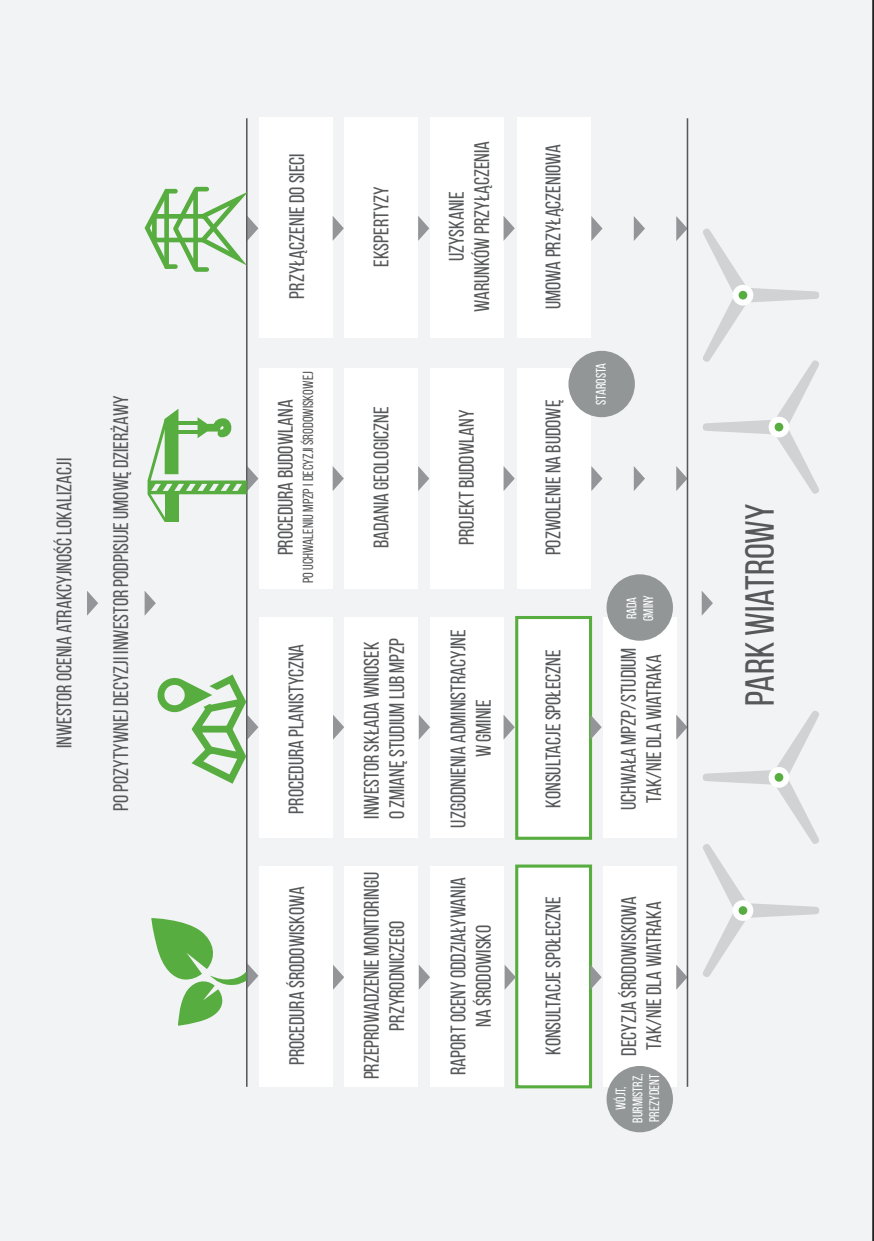
<style>
.page{position:relative;width:874px;height:1241px;background:#fff}
.page>*{position:absolute;margin:0;border:0;box-sizing:border-box;transform-origin:0 0}
.t1{font:40.6px "Bebas Neue";color:#57585a}
.t2{font:21px/25.4px "Bebas Neue";color:#57585a;text-align:center}
.t3{font:14.53px "Bebas Neue";color:#57585a}
.t4{font:13.83px/16.6px "Bebas Neue";color:#fff}
</style>
<div class="page">
<svg style="left:873px;top:69px;width:1px;height:28px"></svg>
<div style="left:0;top:0;width:873px;height:1240px;background:#f2f3f4"></div>
<svg style="left:144px;top:590px;width:12px;height:25px"></svg>
<svg style="left:701px;top:590px;width:11px;height:25px"></svg>
<div style="left:259px;top:865px;width:73px;height:221px;background:#fff"></div>
<div style="left:343px;top:865px;width:74px;height:221px;background:#fff"></div>
<div style="left:430px;top:865px;width:74px;height:221px;background:#fff"></div>
<div style="left:516px;top:865px;width:74px;height:221px;background:#fff"></div>
<div style="left:515px;top:864px;width:76px;height:224px;border:3px solid #58ad40"></div>
<div style="left:603px;top:865px;width:73px;height:221px;background:#fff"></div>
<div style="left:259px;top:617px;width:73px;height:221px;background:#fff"></div>
<div style="left:343px;top:617px;width:74px;height:221px;background:#fff"></div>
<div style="left:430px;top:617px;width:74px;height:221px;background:#fff"></div>
<div style="left:516px;top:617px;width:74px;height:221px;background:#fff"></div>
<div style="left:515px;top:616px;width:76px;height:223px;border:3px solid #58ad40"></div>
<div style="left:603px;top:617px;width:73px;height:221px;background:#fff"></div>
<div style="left:259px;top:368px;width:73px;height:221px;background:#fff"></div>
<div style="left:343px;top:368px;width:74px;height:221px;background:#fff"></div>
<div style="left:430px;top:368px;width:74px;height:221px;background:#fff"></div>
<div style="left:516px;top:368px;width:74px;height:221px;background:#fff"></div>
<div style="left:259px;top:117px;width:73px;height:221px;background:#fff"></div>
<div style="left:343px;top:117px;width:74px;height:221px;background:#fff"></div>
<div style="left:430px;top:117px;width:74px;height:221px;background:#fff"></div>
<div style="left:516px;top:117px;width:74px;height:221px;background:#fff"></div>
<svg style="left:701px;top:709px;width:118px;height:268px"></svg>
<div style="left:732px;top:900px;width:21px;height:20px;background:#fff;border-radius:50%"></div>
<div style="left:738px;top:906px;width:9px;height:8px;background:#58ad40;border-radius:50%"></div>
<svg style="left:701px;top:227px;width:118px;height:267px"></svg>
<div style="left:768px;top:416px;width:21px;height:21px;background:#fff;border-radius:50%"></div>
<div style="left:774px;top:422px;width:9px;height:9px;background:#58ad40;border-radius:50%"></div>
<svg style="left:333px;top:964px;width:11px;height:25px"></svg>
<svg style="left:333px;top:714px;width:11px;height:25px"></svg>
<svg style="left:332px;top:466px;width:12px;height:25px"></svg>
<svg style="left:332px;top:216px;width:12px;height:25px"></svg>
<svg style="left:87px;top:590px;width:11px;height:25px"></svg>
<svg style="left:418px;top:466px;width:11px;height:25px"></svg>
<svg style="left:418px;top:216px;width:11px;height:25px"></svg>
<svg style="left:418px;top:964px;width:12px;height:25px"></svg>
<svg style="left:418px;top:714px;width:12px;height:25px"></svg>
<svg style="left:504px;top:964px;width:11px;height:25px"></svg>
<svg style="left:503px;top:714px;width:11px;height:25px"></svg>
<svg style="left:503px;top:466px;width:11px;height:25px"></svg>
<svg style="left:503px;top:216px;width:11px;height:25px"></svg>
<svg style="left:590px;top:964px;width:11px;height:25px"></svg>
<svg style="left:590px;top:714px;width:11px;height:25px"></svg>
<svg style="left:676px;top:964px;width:10px;height:25px"></svg>
<svg style="left:676px;top:714px;width:10px;height:25px"></svg>
<svg style="left:676px;top:466px;width:10px;height:25px"></svg>
<svg style="left:676px;top:216px;width:10px;height:25px"></svg>
<svg style="left:633px;top:466px;width:11px;height:25px"></svg>
<svg style="left:633px;top:216px;width:11px;height:25px"></svg>
<svg style="left:591px;top:466px;width:11px;height:25px"></svg>
<svg style="left:591px;top:216px;width:11px;height:25px"></svg>
<hr style="left:246px;top:118px;width:1px;height:968px;background:#57585a">
<hr style="left:686px;top:118px;width:2px;height:968px;background:#57585a">
<svg style="left:151px;top:917px;width:107px;height:108px"></svg>
<svg style="left:157px;top:674px;width:101px;height:109px"></svg>
<svg style="left:147px;top:408px;width:111px;height:114px"></svg>
<svg style="left:142px;top:171px;width:116px;height:117px"></svg>
<hr style="left:196px;top:187px;width:11px;height:4px;background:#58ad40">
<div style="left:196px;top:267px;width:11px;height:5px;background:#58ad40"></div>
<div style="left:606px;top:574px;width:66px;height:66px;background:#929697;border-radius:50%"></div>
<div style="left:568px;top:351px;width:66px;height:66px;background:#929697;border-radius:50%"></div>
<div style="left:606px;top:1065px;width:66px;height:67px;background:#929697;border-radius:50%"></div>
<p class="t2" style="left:51px;top:748px;width:292px;rotate:-90deg">Inwestor ocenia atrakcyjność lokalizacji</p>
<p class="t2" style="left:108px;top:811px;width:417px;rotate:-90deg">po pozytywnej decyzji inwestor podpisuje umowę dzierżawy</p>
<p class="t2" style="left:284px;top:298px;width:147px;rotate:-90deg">przyłączenie do sieci</p>
<p class="t3" style="left:300px;top:583px;width:213px;rotate:-90deg">po uchwaleniu mpzp i decyzji środowiskowej</p>
<p class="t2" style="left:273px;top:555px;width:157px;rotate:-90deg">procedura budowlana</p>
<p class="t2" style="left:283px;top:813px;width:171px;rotate:-90deg">procedura planistyczna</p>
<p class="t2" style="left:284px;top:1065px;width:180px;rotate:-90deg">procedura środowiskowa</p>
<p class="t2" style="left:368px;top:267px;width:82px;rotate:-90deg">ekspertyzy</p>
<p class="t2" style="left:368px;top:548px;width:143px;rotate:-90deg">badania geologiczne</p>
<p class="t2" style="left:358px;top:819px;width:183px;text-align:left;rotate:-90deg">inwestor składa wniosek o zmianę studium lub mpzp</p>
<p class="t2" style="left:358px;top:1079px;width:209px;rotate:-90deg">przeprowadzenie monitoringu przyrodniczego</p>
<p class="t2" style="left:443px;top:312px;width:173px;rotate:-90deg">uzyskanie<br>warunków przyłączenia</p>
<p class="t2" style="left:453px;top:545px;width:137px;rotate:-90deg">projekt budowlany</p>
<p class="t2" style="left:445px;top:827px;width:199px;rotate:-90deg">uzgodnienia administracyjne w gminie</p>
<p class="t2" style="left:445px;top:1074px;width:200px;rotate:-90deg">raport oceny oddziaływania na środowisko</p>
<p class="t2" style="left:540px;top:309px;width:166px;rotate:-90deg">umowa przyłączeniowa</p>
<p class="t2" style="left:540px;top:555px;width:157px;rotate:-90deg">pozwolenie na budowę</p>
<p class="t2" style="left:540px;top:807px;width:160px;rotate:-90deg">konsultacje społeczne</p>
<p class="t4" style="left:592px;top:404px;width:43px;rotate:-90deg">starosta</p>
<p class="t4" style="left:623px;top:621px;width:28px;rotate:-90deg">Rada gminy</p>
<p class="t2" style="left:615px;top:809px;width:164px;rotate:-90deg">uchwała mpzp/studium tak/nie dla wiatraka</p>
<p class="t2" style="left:540px;top:1054px;width:160px;rotate:-90deg">konsultacje społeczne</p>
<p class="t2" style="left:615px;top:1055px;width:161px;text-align:left;rotate:-90deg">decyzja środowiskowa tak/nie dla wiatraka</p>
<p class="t4" style="left:612px;top:1122px;width:50px;text-align:center;rotate:-90deg">wójt, burmistrz, prezydent</p>
<p class="t1" style="left:737px;top:706px;width:204px;rotate:-90deg">park wiatrowy</p>
</div>
